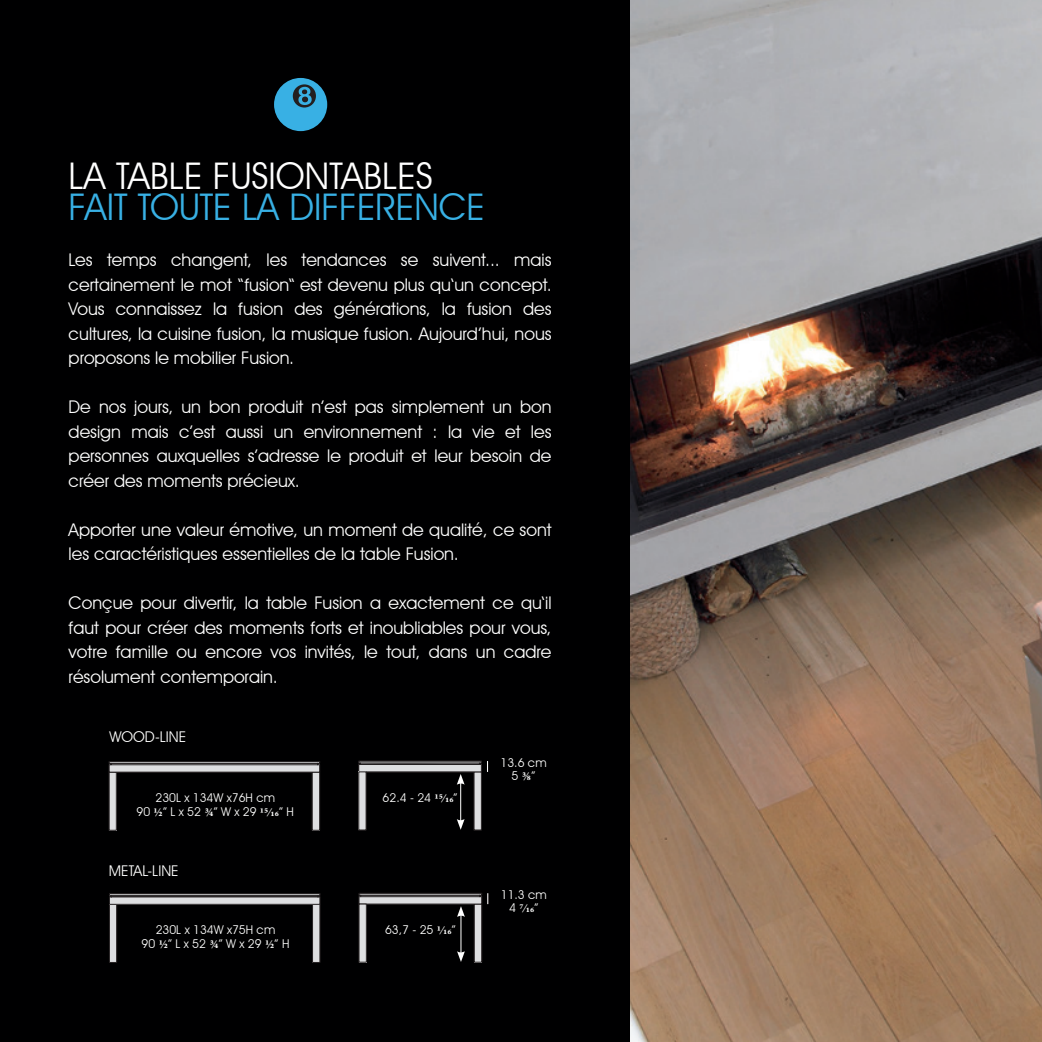
<style>
.page{position:relative;width:1042px;height:1042px;background:#000001}
.page>*{position:absolute;margin:0;border:0;box-sizing:border-box;transform-origin:0 0}
.t1{font:36.75px "Avant Garde IT Cby BT";color:#38b0e4}
.t2{font:36.75px "Avant Garde IT Cby BT";color:#fff}
.t3{font:17.5px/24.5px "Avant Garde IT Cby BT";color:#fff;text-align:justify}
.t4{font:14.88px "Avant Garde IT Cby BT";color:#fff}
.t5{font:12.08px "Avant Garde IT Cby BT";color:#fff}
.t6{font:700 12.08px "Minion Pro";color:#fff}
.s1{font-family:"Minion Pro";font-weight:700}
.s2{font-family:"Avant Garde IT Cby BT";font-weight:400}
</style>
<div class="page">
<img style="left:630px;top:0;width:412px;height:1042px">
<div style="left:274px;top:78px;width:53px;height:53px;background:#38b0e4;border-radius:50%"></div>
<svg style="left:293px;top:84px;width:23px;height:24px"></svg>
<svg style="left:298px;top:87px;width:14px;height:18px"></svg>
<svg style="left:109px;top:893px;width:211px;height:70px"></svg>
<hr style="left:109px;top:896px;width:211px;height:1px;background:#231f20">
<svg style="left:359px;top:893px;width:130px;height:70px"></svg>
<svg style="left:109px;top:761px;width:211px;height:70px"></svg>
<hr style="left:109px;top:764px;width:211px;height:1px;background:#231f20">
<svg style="left:358px;top:761px;width:131px;height:70px"></svg>
<p class="t2" style="left:69px;top:154px;width:366px">LA TABLE FUSIONTABLES</p>
<p class="t1" style="left:69px;top:185px;width:418px">FAIT TOUTE LA DIFFERENCE</p>
<p class="t3" style="left:69px;top:247px;width:484px">Les temps changent, les tendances se suivent... mais certainement le mot “fusion“ est devenu plus qu‘un concept.<br>Vous connaissez la fusion des générations, la fusion des cultures, la cuisine fusion, la musique fusion. Aujourd’hui, nous proposons le mobilier Fusion.</p>
<p class="t3" style="left:69px;top:394px;width:484px">De nos jours, un bon produit n’est pas simplement un bon design mais c’est aussi un environnement : la vie et les personnes auxquelles s’adresse le produit et leur besoin de créer des moments précieux.</p>
<p class="t3" style="left:69px;top:517px;width:484px">Apporter une valeur émotive, un moment de qualité, ce sont les caractéristiques essentielles de la table Fusion.</p>
<p class="t3" style="left:69px;top:590px;width:484px">Conçue pour divertir, la table Fusion a exactement ce qu‘il faut pour créer des moments forts et inoubliables pour vous, votre famille ou encore vos invités, le tout, dans un cadre résolument contemporain.</p>
<p class="t4" style="left:109px;top:727px;width:78px">WOOD-LINE</p>
<p class="t5" style="left:155px;top:790px;width:121px">230L x 134W x76H cm</p>
<p class="t5" style="left:136px;top:804px;width:159px">90 <span class="s1">1/2</span>” L x 52 <span class="s1">3/4</span>” W x 29 <span class="s1">15/16</span>” H</p>
<p class="t4" style="left:109px;top:861px;width:71px">METAL-LINE</p>
<p class="t5" style="left:156px;top:923px;width:121px">230L x 134W x75H cm</p>
<p class="t5" style="left:141px;top:936px;width:149px">90 <span class="s1">1/2</span>” L x 52 <span class="s1">3/4</span>” W x 29 <span class="s1">1/2</span>” H</p>
<p class="t5" style="left:383px;top:790px;width:77px">62.4 - 24 <span class="s1">15/16</span>”</p>
<p class="t5" style="left:385px;top:923px;width:72px">63,7 - 25 <span class="s1">1/16</span>”</p>
<p class="t5" style="left:500px;top:755px;width:48px">13.6 cm</p>
<p class="t6" style="left:511px;top:768px;width:25px"><span class="s2">5</span> 3/8<span class="s2">”</span></p>
<p class="t5" style="left:501px;top:887px;width:48px">11.3 cm</p>
<p class="t6" style="left:509px;top:900px;width:31px"><span class="s2">4</span> 7/16<span class="s2">”</span></p>
</div>
